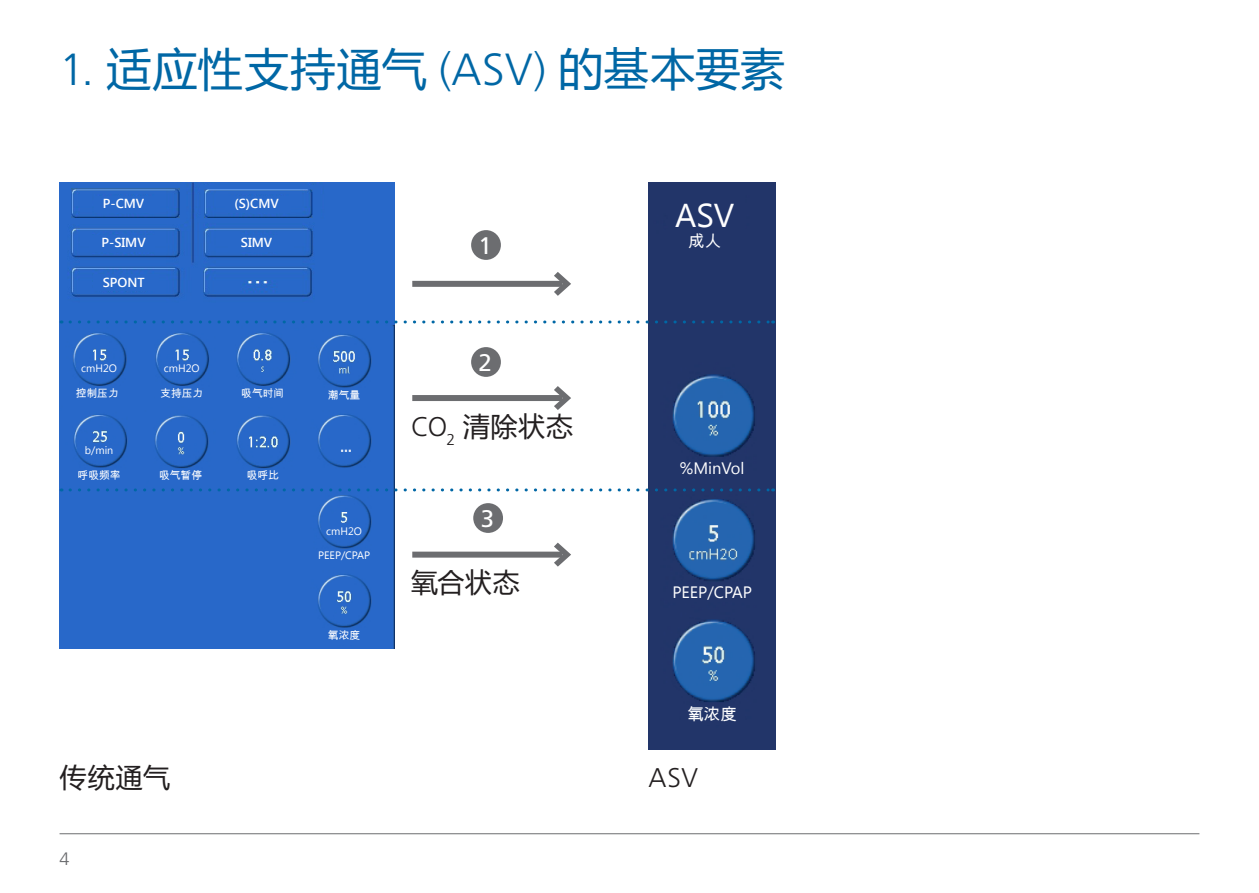
<style>
.page{position:relative;width:1259px;height:893px;background:#fff}
.page>*{position:absolute;margin:0;border:0;box-sizing:border-box;transform-origin:0 0}
.Headline_index{font:45px "Microsoft Ya Hei";letter-spacing:.02em;color:#0067a5}
.t1{font:33px "Segoe UI";color:#fff}
.image_description{font:27px "Microsoft Ya Hei";letter-spacing:.025em;color:#231f20}
.image_description-2{font:300 27px "Frutiger LT Std";color:#231f20}
.t2{font:24px "Frutiger LT Std";color:#fff}
.t3{font:300 18px "Frutiger LT Std";color:#6c6d70}
.t4{font:16.5px "Segoe UI";color:#fff}
.t5{font:16.5px "Arial Unicode MS";color:#fff}
.t6{font:600 13.2px "Segoe UI";color:#fff}
.t7{font:10.8px "Arial Unicode MS";color:#fff}
.t8{font:10.8px "Segoe UI";color:#fff}
.s1{font-family:"Frutiger LT Std";font-weight:300}
</style>
<div class="page">
<hr style="left:60px;top:833px;width:1139px;height:1px;background:#6c6d70">
<img style="left:60px;top:182px;width:334px;height:467px">
<div style="left:94px;top:196px;width:66px;height:16px;background:#2868c9"></div>
<div style="left:225px;top:196px;width:66px;height:16px;background:#2868c9"></div>
<div style="left:228px;top:235px;width:66px;height:16px;background:#2868c9"></div>
<div style="left:89px;top:235px;width:66px;height:16px;background:#2868c9"></div>
<div style="left:93px;top:274px;width:66px;height:16px;background:#2868c9"></div>
<div style="left:66px;top:386px;width:66px;height:17px;background:#2868c9"></div>
<div style="left:155px;top:389px;width:65px;height:17px;background:#2868c9"></div>
<div style="left:82px;top:363px;width:35px;height:10px;background:#2868c9"></div>
<div style="left:165px;top:364px;width:35px;height:10px;background:#2868c9"></div>
<div style="left:83px;top:446px;width:35px;height:9px;background:#2868c9"></div>
<div style="left:327px;top:527px;width:35px;height:9px;background:#2868c9"></div>
<div style="left:230px;top:388px;width:66px;height:16px;background:#2868c9"></div>
<div style="left:310px;top:389px;width:66px;height:17px;background:#2868c9"></div>
<div style="left:69px;top:470px;width:66px;height:17px;background:#2868c9"></div>
<div style="left:149px;top:470px;width:66px;height:17px;background:#2868c9"></div>
<div style="left:233px;top:470px;width:66px;height:17px;background:#2868c9"></div>
<div style="left:311px;top:550px;width:66px;height:16px;background:#2868c9"></div>
<div style="left:312px;top:629px;width:66px;height:16px;background:#2868c9"></div>
<div style="left:648px;top:182px;width:127px;height:568px;background:#223569"></div>
<img style="left:648px;top:281px;width:127px;height:447px">
<div style="left:648px;top:195px;width:127px;height:64px;background:#223569"></div>
<div style="left:678px;top:461px;width:70px;height:18px;background:#223569"></div>
<div style="left:668px;top:195px;width:76px;height:64px;background:#223569"></div>
<div style="left:668px;top:584px;width:87px;height:18px;background:#223569"></div>
<div style="left:681px;top:705px;width:63px;height:20px;background:#223569"></div>
<svg style="left:70px;top:320px;width:703px;height:3px"></svg>
<svg style="left:70px;top:488px;width:703px;height:3px"></svg>
<div style="left:471px;top:230px;width:30px;height:30px;background:#6c6d70;border-radius:50%"></div>
<div style="left:471px;top:347px;width:30px;height:30px;background:#6c6d70;border-radius:50%"></div>
<div style="left:473px;top:503px;width:30px;height:30px;background:#6c6d70;border-radius:50%"></div>
<svg style="left:554px;top:272px;width:17px;height:24px"></svg>
<div style="left:412px;top:281px;width:150px;height:6px;background:#6c6d70"></div>
<svg style="left:554px;top:386px;width:17px;height:24px"></svg>
<div style="left:412px;top:395px;width:150px;height:6px;background:#6c6d70"></div>
<svg style="left:554px;top:543px;width:17px;height:24px"></svg>
<div style="left:412px;top:552px;width:150px;height:6px;background:#6c6d70"></div>
<p class="Headline_index" style="left:60px;top:38px;width:727px"><span class="s1">1.</span> 适应性支持通气 <span class="s1">(ASV)</span> 的基本要素</p>
<p class="t6" style="left:103px;top:194px;width:43px">P-CMV</p>
<p class="t6" style="left:234px;top:194px;width:46px">(S)CMV</p>
<p class="t6" style="left:241px;top:233px;width:33px">SIMV</p>
<p class="t6" style="left:101px;top:233px;width:46px">P-SIMV</p>
<p class="t6" style="left:103px;top:273px;width:43px">SPONT</p>
<p class="t8" style="left:81px;top:360px;width:37px">cmH2O</p>
<p class="t8" style="left:164px;top:360px;width:37px">cmH2O</p>
<p class="t7" style="left:76px;top:385px;width:45px">控制压力</p>
<p class="t7" style="left:160px;top:385px;width:45px">支持压力</p>
<p class="t8" style="left:85px;top:443px;width:30px">b/min</p>
<p class="t7" style="left:241px;top:385px;width:45px">吸气时间</p>
<p class="t7" style="left:328px;top:387px;width:34px">潮气量</p>
<p class="t7" style="left:159px;top:467px;width:45px">吸气暂停</p>
<p class="t7" style="left:78px;top:467px;width:45px">呼吸频率</p>
<p class="t7" style="left:247px;top:467px;width:34px">吸呼比</p>
<p class="t8" style="left:326px;top:524px;width:37px">cmH2O</p>
<p class="t8" style="left:318px;top:548px;width:53px">PEEP/CPAP</p>
<p class="t7" style="left:328px;top:627px;width:34px">氧浓度</p>
<p class="t2" style="left:478px;top:231px;width:15px">1</p>
<p class="t2" style="left:478px;top:348px;width:15px">2</p>
<p class="image_description" style="left:411px;top:408px;width:163px"><span class="s1">CO</span><sub>2</sub> 清除状态</p>
<p class="t2" style="left:481px;top:504px;width:15px">3</p>
<p class="image_description" style="left:411px;top:564px;width:110px">氧合状态</p>
<p class="t1" style="left:675px;top:192px;width:61px">ASV</p>
<p class="t5" style="left:688px;top:229px;width:34px">成人</p>
<p class="t4" style="left:680px;top:457px;width:66px">%MinVol</p>
<p class="t4" style="left:672px;top:581px;width:81px">PEEP/CPAP</p>
<p class="t5" style="left:687px;top:702px;width:51px">氧浓度</p>
<p class="image_description" style="left:60px;top:759px;width:112px">传统通气</p>
<p class="image_description-2" style="left:648px;top:762px;width:51px">ASV</p>
<h3 class="t3" style="left:60px;top:849px;width:12px">4</h3>
</div>
